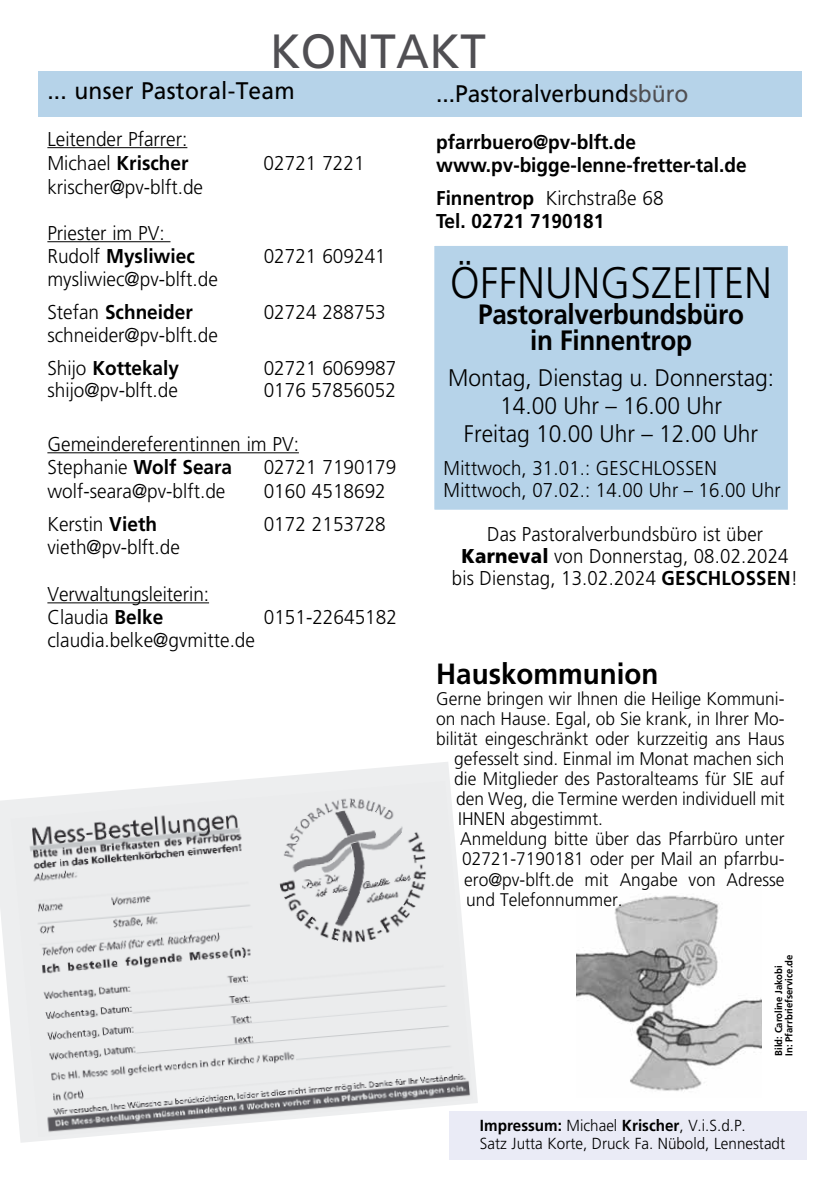
<style>
.page{position:relative;width:840px;height:1191px;background:#fff}
.page>*{position:absolute;margin:0;border:0;box-sizing:border-box;transform-origin:0 0}
.t1{font:48px "Frutiger";letter-spacing:.01em;color:#504f53;scale:.95 1}
.t2{font:300 44px "Frutiger";letter-spacing:.01em;color:#000;scale:.93 1}
.t3{font:700 29.2px "Frutiger";color:#000;scale:.95 1}
.t4{font:700 28px/26px "Frutiger";letter-spacing:-.01em;color:#000;text-align:center;scale:.93 1}
.t5{font:300 24px/28px "Frutiger";color:#000;text-align:center;scale:.95 1}
.t6{font:24px "Frutiger";color:#000;scale:.95 1}
.t7{font:300 20px/23px "Frutiger";color:#000;scale:.95 1}
.t8{font:300 20px/22px "Frutiger";color:#000;scale:.93 1}
.t9{font:700 20px/23px "Frutiger";color:#000;scale:.95 1}
.t10{font:300 18.2px "Frutiger";color:#000;scale:.95 1}
.t11{font:300 16px/18px "Frutiger";color:#000;scale:.95 1}
.t12{font:700 10px/10.4px "Frutiger";color:#000;scale:.95 1}
.s1{font-weight:700}
.s2{color:#504f53}
.s3{font-weight:300}
.s4{font-weight:900}
</style>
<div class="page">
<img style="left:576px;top:895px;width:185px;height:196px">
<div style="left:448px;top:1111px;width:358px;height:49px;background:#eaebf6"></div>
<div style="left:432px;top:244px;width:357px;height:268px;background:#b6d3e9;border:2px solid #fff"></div>
<div style="left:38px;top:71px;width:762px;height:46px;background:#b6d3e9"></div>
<hr style="left:47px;top:147px;width:140px;height:1px;background:#000">
<hr style="left:47px;top:241px;width:123px;height:1px;background:#000">
<hr style="left:47px;top:452px;width:252px;height:1px;background:#000">
<hr style="left:47px;top:602px;width:162px;height:1px;background:#000">
<svg style="left:0;top:762px;width:477px;height:380px"></svg>
<img style="left:11px;top:781px;width:461px;height:356px">
<h1 class="t1" style="left:270px;top:23px;width:228px">KONTAKT</h1>
<p class="t6" style="left:47px;top:76px;width:262px">... unser Pastoral-Team</p>
<p class="t7" style="left:47px;top:127px;width:150px;line-height:24px">Leitender Pfarrer:<br>Michael <span class="s1">Krischer</span></p>
<p class="t6" style="left:436px;top:79px;width:267px">...Pastoralverbund<span class="s2">sbüro</span></p>
<p class="t9" style="left:436px;top:130px;width:328px">pfarrbuero@pv-blft.de www.pv-bigge-lenne-fretter-tal.de</p>
<p class="t9" style="left:436px;top:186px;width:241px">Finnentrop <span class="s3">Kirchstraße 68<br></span>Tel. 02721 7190181</p>
<h2 class="t2" style="left:450px;top:258px;width:347px">ÖFFNUNGSZEITEN</h2>
<h3 class="t4" style="left:478px;top:301px;width:287px">Pastoralverbundsbüro in Finnentrop</h3>
<p class="t5" style="left:448px;top:364px;width:344px">Montag, Dienstag u. Donnerstag:<br>14.00 Uhr – 16.00 Uhr<br>Freitag 10.00 Uhr – 12.00 Uhr</p>
<p class="t7" style="left:263px;top:151px;width:108px">02721 7221</p>
<p class="t7" style="left:47px;top:175px;width:165px">krischer@pv-blft.de</p>
<p class="t7" style="left:47px;top:221px;width:157px">Priester im PV:<br>Rudolf <span class="s1">Mysliwiec</span></p>
<p class="t7" style="left:263px;top:244px;width:130px">02721 609241</p>
<p class="t7" style="left:47px;top:262px;width:181px;line-height:33px">mysliwiec@pv-blft.de<br>Stefan <span class="s1">Schneider</span></p>
<p class="t7" style="left:263px;top:300px;width:130px">02724 288753</p>
<p class="t7" style="left:47px;top:318px;width:181px;line-height:33px">schneider@pv-blft.de<br>Shijo <span class="s1">Kottekaly</span></p>
<p class="t7" style="left:263px;top:356px;width:141px">02721 6069987</p>
<p class="t7" style="left:47px;top:378px;width:139px">shijo@pv-blft.de</p>
<p class="t7" style="left:263px;top:378px;width:140px">0176 57856052</p>
<p class="t7" style="left:47px;top:432px;width:266px">Gemeindereferentinnen im PV:<br>Stephanie <span class="s1">Wolf Seara</span></p>
<p class="t7" style="left:263px;top:455px;width:141px">02721 7190179</p>
<p class="t8" style="left:443px;top:457px;width:364px">Mittwoch, 31.01.: GESCHLOSSEN<br>Mittwoch, 07.02.: 14.00 Uhr – 16.00 Uhr</p>
<p class="t8" style="left:451px;top:523px;width:373px;text-align:center">Das Pastoralverbundsbüro ist über<br><span class="s4">Karneval</span> von Donnerstag, 08.02.2024 bis Dienstag, 13.02.2024 <span class="s1">GESCHLOSSEN</span>!</p>
<p class="t7" style="left:47px;top:479px;width:189px">wolf-seara@pv-blft.de</p>
<p class="t7" style="left:263px;top:479px;width:130px">0160 4518692</p>
<p class="t7" style="left:47px;top:512px;width:117px">Kerstin <span class="s1">Vieth</span></p>
<p class="t7" style="left:263px;top:512px;width:130px">0172 2153728</p>
<p class="t7" style="left:47px;top:535px;width:141px">vieth@pv-blft.de</p>
<p class="t7" style="left:47px;top:582px;width:171px">Verwaltungsleiterin:<br>Claudia <span class="s1">Belke</span></p>
<p class="t7" style="left:263px;top:605px;width:142px">0151-22645182</p>
<p class="t7" style="left:47px;top:628px;width:220px">claudia.belke@gvmitte.de</p>
<h3 class="t3" style="left:436px;top:657px;width:235px">Hauskommunion</h3>
<p class="t10" style="left:436px;top:688px;width:368px">Gerne bringen wir Ihnen die Heilige Kommuni-</p>
<p class="t10" style="left:436px;top:708px;width:368px">on nach Hause. Egal, ob Sie krank, in Ihrer Mo-</p>
<p class="t10" style="left:436px;top:728px;width:368px">bilität eingeschränkt oder kurzzeitig ans Haus</p>
<p class="t10" style="left:454px;top:748px;width:349px">gefesselt sind. Einmal im Monat machen sich</p>
<p class="t10" style="left:454px;top:768px;width:349px">die Mitglieder des Pastoralteams für SIE auf</p>
<p class="t10" style="left:456px;top:788px;width:347px">den Weg, die Termine werden individuell mit</p>
<p class="t10" style="left:458px;top:808px;width:154px">IHNEN abgestimmt.</p>
<p class="t10" style="left:460px;top:828px;width:343px">Anmeldung bitte über das Pfarrbüro unter</p>
<p class="t10" style="left:462px;top:849px;width:340px">02721-7190181 oder per Mail an pfarrbu-</p>
<p class="t10" style="left:464px;top:869px;width:338px">ero@pv-blft.de mit Angabe von Adresse</p>
<p class="t10" style="left:466px;top:889px;width:166px">und Telefonnummer.</p>
<p class="t12" style="left:772px;top:1055px;width:108px;rotate:-90deg">Bild: Caroline Jakobi<br>In: Pfarrbriefservice.de</p>
<p class="t11" style="left:479px;top:1116px;width:322px"><span class="s1">Impressum:</span> Michael <span class="s1">Krischer</span>, V.i.S.d.P.<br>Satz Jutta Korte, Druck Fa. Nübold, Lennestadt</p>
</div>
